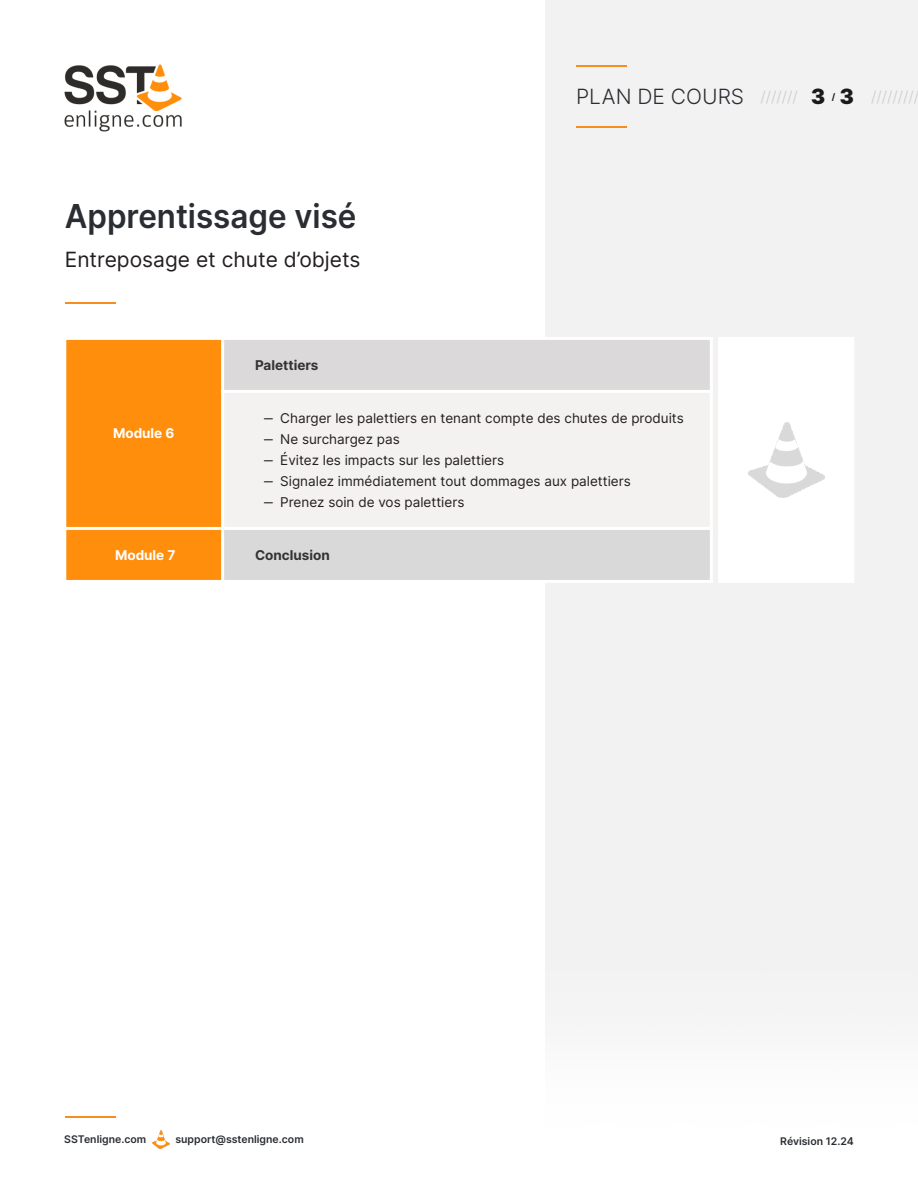
<style>
.page{position:relative;width:918px;height:1188px;background:#fff}
.page>*{position:absolute;margin:0;border:0;box-sizing:border-box;transform-origin:0 0}
.t1{font:600 33px "Inter";color:#2a2d32;scale:.95 1}
.t2{font:21px "Inter";color:#231f20}
.t3{font:300 21px "Inter";color:#2a2d32}
.t4{font:300 15px "Inter";color:#ccc}
.t5{font:13.5px/21px "Inter";color:#231f20}
.t6{font:700 13.5px "Inter";color:#333}
.t7{font:700 13.5px "Inter";color:#fff}
.t8{font:600 10.5px "Inter";color:#2a2d32}
.t9{font:700 9px "Inter";color:#1a1a1a}
.s1{font-weight:900;font-size:21px;color:#1a1a1a}
</style>
<div class="page">
<div style="left:545px;top:0;width:373px;height:1016px;background:#f2f2f2"></div>
<img style="left:64px;top:64px;width:118px;height:68px">
<hr style="left:65px;top:1116px;width:50px;height:1px;background:#f78d1e">
<img style="left:152px;top:1131px;width:18px;height:17px">
<hr style="left:576px;top:65px;width:50px;height:1px;background:#f78d1e">
<hr style="left:576px;top:126px;width:50px;height:1px;background:#f78d1e">
<div style="left:718px;top:337px;width:136px;height:246px;background:#fff"></div>
<img style="left:748px;top:423px;width:76px;height:74px">
<hr style="left:65px;top:302px;width:50px;height:2px;background:#f78d1e">
<div style="left:65px;top:338px;width:158px;height:243px;background:#ff8e0c"></div>
<div style="left:223px;top:338px;width:488px;height:53px;background:#dbd9d9"></div>
<div style="left:223px;top:391px;width:488px;height:137px;background:#f4f1f1"></div>
<div style="left:223px;top:528px;width:488px;height:53px;background:#d9d9d9"></div>
<hr style="left:63px;top:338px;width:3px;height:243px;background:#fff">
<hr style="left:221px;top:338px;width:3px;height:243px;background:#fff">
<hr style="left:710px;top:338px;width:3px;height:243px;background:#fff">
<hr style="left:65px;top:337px;width:646px;height:3px;background:#fff">
<hr style="left:223px;top:390px;width:488px;height:3px;background:#fff">
<hr style="left:65px;top:527px;width:646px;height:3px;background:#fff">
<hr style="left:65px;top:580px;width:646px;height:3px;background:#fff">
<h2 class="t3" style="left:576px;top:84px;width:170px">PLAN DE COURS</h2>
<p class="t4" style="left:761px;top:88px;width:66px">/////// <span class="s1">3</span></p>
<p class="t9" style="left:832px;top:91px;width:5px">/</p>
<p class="t4" style="left:840px;top:88px;width:81px"><span class="s1">3</span> /////////</p>
<h1 class="t1" style="left:65px;top:196px;width:309px">Apprentissage visé</h1>
<h2 class="t2" style="left:65px;top:247px;width:297px">Entreposage et chute d’objets</h2>
<p class="t7" style="left:113px;top:425px;width:63px">Module 6</p>
<p class="t6" style="left:255px;top:357px;width:65px">Palettiers</p>
<p class="t5" style="left:264px;top:407px;width:421px">‒ Charger les palettiers en tenant compte des chutes de produits ‒ Ne surchargez pas<br>‒ Évitez les impacts sur les palettiers<br>‒ Signalez immédiatement tout dommages aux palettiers<br>‒ Prenez soin de vos palettiers</p>
<p class="t7" style="left:115px;top:547px;width:62px">Module 7</p>
<p class="t6" style="left:255px;top:547px;width:76px">Conclusion</p>
<p class="t8" style="left:64px;top:1132px;width:83px">SSTenligne.com</p>
<p class="t8" style="left:175px;top:1132px;width:130px">support@sstenligne.com</p>
<p class="t8" style="left:780px;top:1135px;width:75px">Révision 12.24</p>
</div>
